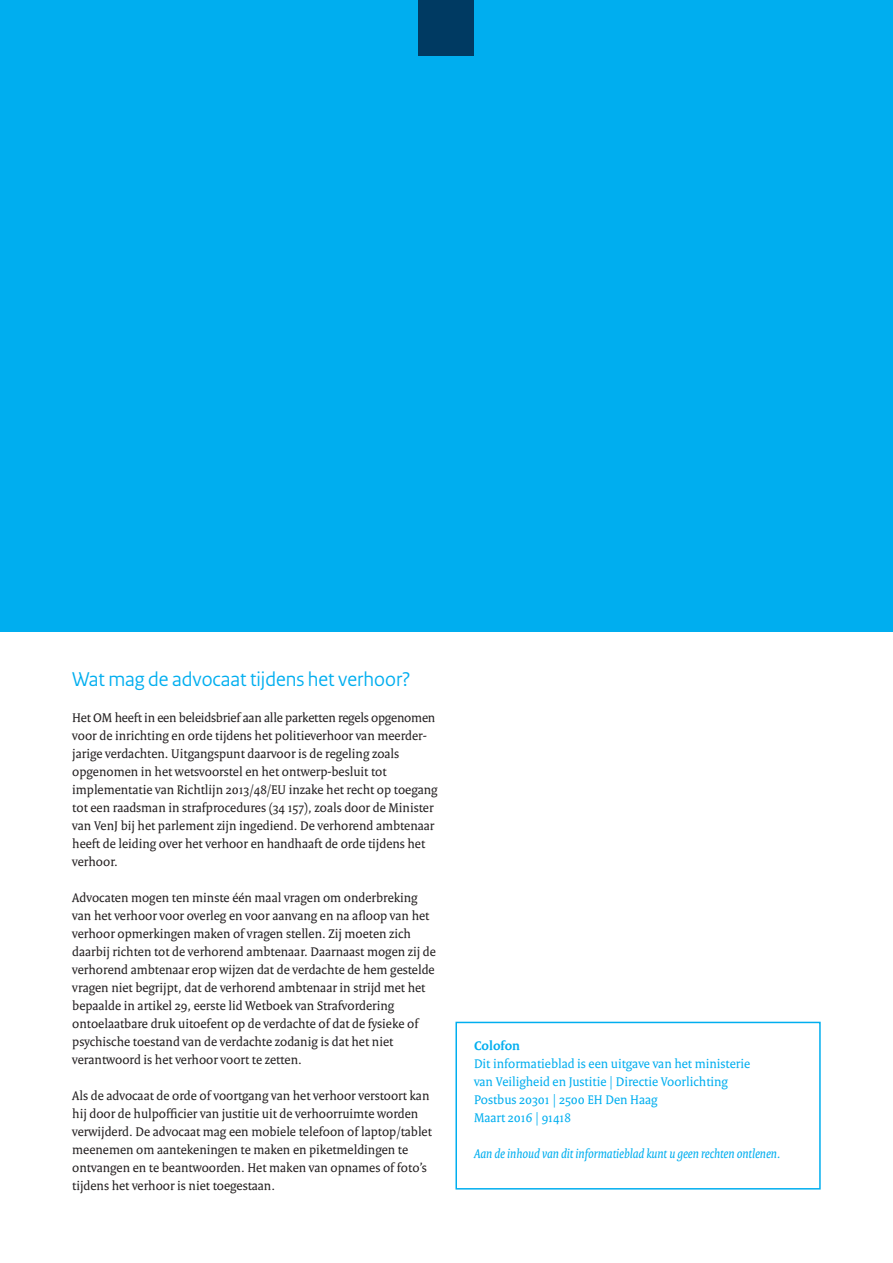
<style>
.page{position:relative;width:893px;height:1263px;background:#fff}
.page>*{position:absolute;margin:0;border:0;box-sizing:border-box;transform-origin:0 0}
._04_RO_Paragraafkop{font:21px "Rijksoverheid Sans Heading";color:#00aeef}
._10_RO_Broodtekst_Se{font:13.5px/18px "Rijksoverheid Serif";color:#231f20}
._10_RO_Broodtekst_Se-2{font:13.5px/18px "Rijksoverheid Serif";color:#00aeef}
._10_RO_Broodtekst_Se-3{font:italic 13.5px "Rijksoverheid Serif";color:#00aeef}
._10_RO_Broodtekst_Se-4{font:700 13.5px "Rijksoverheid Serif";color:#00aeef}
</style>
<div class="page">
<div style="left:0;top:0;width:893px;height:631px;background:#00aeef"></div>
<div style="left:455px;top:1022px;width:366px;height:167px;border:2px solid #00aeef"></div>
<div style="left:419px;top:0;width:55px;height:55px;background:#003a62"></div>
<p class="_04_RO_Paragraafkop" style="left:72px;top:667px;width:340px">Wat mag de advocaat tijdens het verhoor?</p>
<p class="_10_RO_Broodtekst_Se" style="left:72px;top:708px;width:367px">Het OM heeft in een beleidsbrief aan alle parketten regels opgenomen voor de inrichting en orde tijdens het politieverhoor van meerder&shy;jarige verdachten. Uitgangspunt daarvoor is de regeling zoals opgenomen in het wetsvoorstel en het ontwerp-besluit tot implementatie van Richtlijn 2013/48/EU inzake het recht op toegang tot een raadsman in strafprocedures (34 157), zoals door de Minister van VenJ bij het parlement zijn ingediend. De verhorend ambtenaar heeft de leiding over het verhoor en handhaaft de orde tijdens het verhoor.</p>
<p class="_10_RO_Broodtekst_Se" style="left:72px;top:888px;width:365px">Advocaten mogen ten minste één maal vragen om onderbreking van het verhoor voor overleg en voor aanvang en na afloop van het verhoor opmerkingen maken of vragen stellen. Zij moeten zich daarbij richten tot de verhorend ambtenaar. Daarnaast mogen zij de verhorend ambtenaar erop wijzen dat de verdachte de hem gestelde vragen niet begrijpt, dat de verhorend ambtenaar in strijd met het bepaalde in artikel 29, eerste lid Wetboek van Strafvordering ontoelaatbare druk uitoefent op de verdachte of dat de fysieke of psychische toestand van de verdachte zodanig is dat het niet verantwoord is het verhoor voort te zetten.</p>
<p class="_10_RO_Broodtekst_Se" style="left:72px;top:1086px;width:361px">Als de advocaat de orde of voortgang van het verhoor verstoort kan hij door de hulpofficier van justitie uit de verhoorruimte worden verwijderd. De advocaat mag een mobiele telefoon of laptop/tablet meenemen om aantekeningen te maken en piketmeldingen te ontvangen en te beantwoorden. Het maken van opnames of foto’s tijdens het verhoor is niet toegestaan.</p>
<p class="_10_RO_Broodtekst_Se-4" style="left:474px;top:1038px;width:48px">Colofon</p>
<p class="_10_RO_Broodtekst_Se-2" style="left:474px;top:1055px;width:278px">Dit informatieblad is een uitgave van het ministerie van Veiligheid en Justitie | Directie Voorlichting</p>
<p class="_10_RO_Broodtekst_Se-2" style="left:474px;top:1091px;width:185px">Postbus 20301 | 2500 EH Den Haag</p>
<p class="_10_RO_Broodtekst_Se-2" style="left:474px;top:1109px;width:98px">Maart 2016 | 91418</p>
<p class="_10_RO_Broodtekst_Se-3" style="left:474px;top:1146px;width:308px">Aan de inhoud van dit informatieblad kunt u geen rechten ontlenen.</p>
</div>
